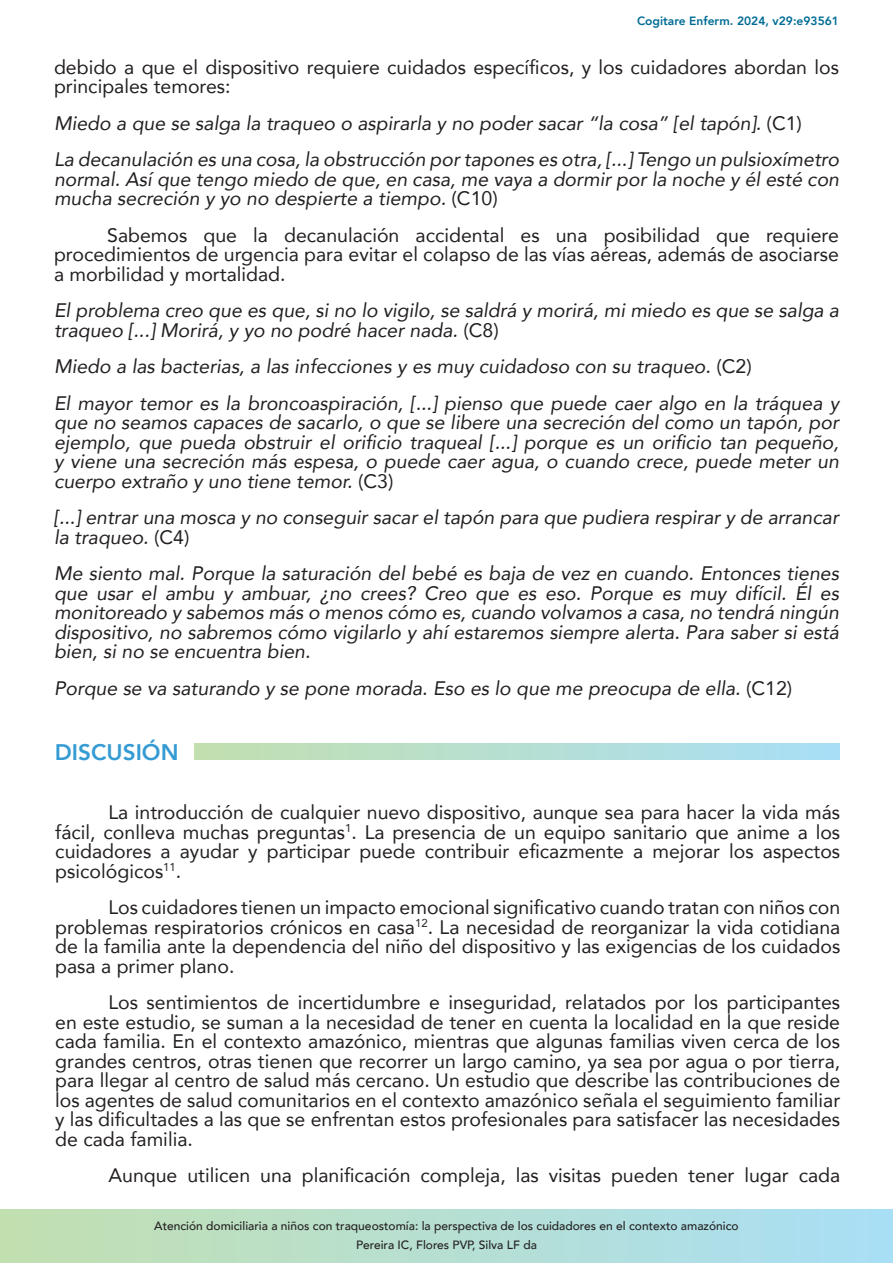
<style>
.page{position:relative;width:893px;height:1263px;background:#fff}
.page>*{position:absolute;margin:0;border:0;box-sizing:border-box;transform-origin:0 0}
.t1{font:800 22.5px "Avenir";color:#349bd3}
.t2{font:19.5px/19.5px "Avenir";color:#231f20;text-align:justify}
.t3{font:italic 19.5px/19.5px "Avenir";color:#231f20;text-align:justify}
.t4{font:500 12px/18.6px "Avenir";color:#231f20;text-align:center}
.t5{font:800 12px "Avenir";color:#006c95}
.s1{font-style:normal}
</style>
<div class="page">
<svg style="left:0;top:1209px;width:893px;height:54px;background:#b6dfd2"></svg>
<div style="left:194px;top:743px;width:646px;height:17px;background:linear-gradient(to right,#c3dfaf,#a9dff7)"></div>
<p class="t5" style="left:637px;top:10px;width:203px">Cogitare Enferm. 2024, v29:e93561</p>
<p class="t2" style="left:54px;top:56px;width:786px">debido a que el dispositivo requiere cuidados específicos, y los cuidadores abordan los principales temores:</p>
<p class="t3" style="left:54px;top:113px;width:749px">Miedo a que se salga la traqueo o aspirarla y no poder sacar “la cosa” [el tapón]. <span class="s1">(C1)</span></p>
<p class="t3" style="left:54px;top:149px;width:787px">La decanulación es una cosa, la obstrucción por tapones es otra, [...] Tengo un pulsioxímetro normal. Así que tengo miedo de que, en casa, me vaya a dormir por la noche y él esté con mucha secreción y yo no despierte a tiempo. <span class="s1">(C10)</span></p>
<p class="t2" style="left:54px;top:224px;width:786px;text-indent:53px">Sabemos que la decanulación accidental es una posibilidad que requiere procedimientos de urgencia para evitar el colapso de las vías aéreas, además de asociarse a morbilidad y mortalidad.</p>
<p class="t3" style="left:54px;top:300px;width:786px">El problema creo que es que, si no lo vigilo, se saldrá y morirá, mi miedo es que se salga a traqueo [...] Morirá, y yo no podré hacer nada. <span class="s1">(C8)</span></p>
<p class="t3" style="left:54px;top:356px;width:699px">Miedo a las bacterias, a las infecciones y es muy cuidadoso con su traqueo. <span class="s1">(C2)</span></p>
<p class="t3" style="left:54px;top:393px;width:786px">El mayor temor es la broncoaspiración, [...] pienso que puede caer algo en la tráquea y que no seamos capaces de sacarlo, o que se libere una secreción del como un tapón, por ejemplo, que pueda obstruir el orificio traqueal [...] porque es un orificio tan pequeño, y viene una secreción más espesa, o puede caer agua, o cuando crece, puede meter un cuerpo extraño y uno tiene temor. <span class="s1">(C3)</span></p>
<p class="t3" style="left:54px;top:507px;width:786px">[...] entrar una mosca y no conseguir sacar el tapón para que pudiera respirar y de arrancar la traqueo. <span class="s1">(C4)</span></p>
<p class="t3" style="left:54px;top:563px;width:786px">Me siento mal. Porque la saturación del bebé es baja de vez en cuando. Entonces tienes que usar el ambu y ambuar, ¿no crees? Creo que es eso. Porque es muy difícil. Él es monitoreado y sabemos más o menos cómo es, cuando volvamos a casa, no tendrá ningún dispositivo, no sabremos cómo vigilarlo y ahí estaremos siempre alerta. Para saber si está bien, si no se encuentra bien.</p>
<p class="t3" style="left:54px;top:678px;width:740px">Porque se va saturando y se pone morada. Eso es lo que me preocupa de ella. <span class="s1">(C12)</span></p>
<p class="t1" style="left:55px;top:731px;width:125px">DISCUSIÓN</p>
<p class="t2" style="left:55px;top:802px;width:786px;text-indent:53px">La introducción de cualquier nuevo dispositivo, aunque sea para hacer la vida más fácil, conlleva muchas preguntas<sup>1</sup>. La presencia de un equipo sanitario que anime a los cuidadores a ayudar y participar puede contribuir eficazmente a mejorar los aspectos psicológicos<sup>11</sup>.</p>
<p class="t2" style="left:55px;top:897px;width:786px;text-indent:53px">Los cuidadores tienen un impacto emocional significativo cuando tratan con niños con problemas respiratorios crónicos en casa<sup>12</sup>. La necesidad de reorganizar la vida cotidiana de la familia ante la dependencia del niño del dispositivo y las exigencias de los cuidados pasa a primer plano.</p>
<p class="t2" style="left:55px;top:992px;width:787px;text-indent:53px">Los sentimientos de incertidumbre e inseguridad, relatados por los participantes en este estudio, se suman a la necesidad de tener en cuenta la localidad en la que reside cada familia. En el contexto amazónico, mientras que algunas familias viven cerca de los grandes centros, otras tienen que recorrer un largo camino, ya sea por agua o por tierra, para llegar al centro de salud más cercano. Un estudio que describe las contribuciones de los agentes de salud comunitarios en el contexto amazónico señala el seguimiento familiar y las dificultades a las que se enfrentan estos profesionales para satisfacer las necesidades de cada familia.</p>
<p class="t2" style="left:108px;top:1165px;width:733px">Aunque utilicen una planificación compleja, las visitas pueden tener lugar cada</p>
<p class="t4" style="left:154px;top:1216px;width:586px">Atención domiciliaria a niños con traqueostomía: la perspectiva de los cuidadores en el contexto amazónico<br>Pereira IC, Flores PVP, Silva LF da</p>
</div>
